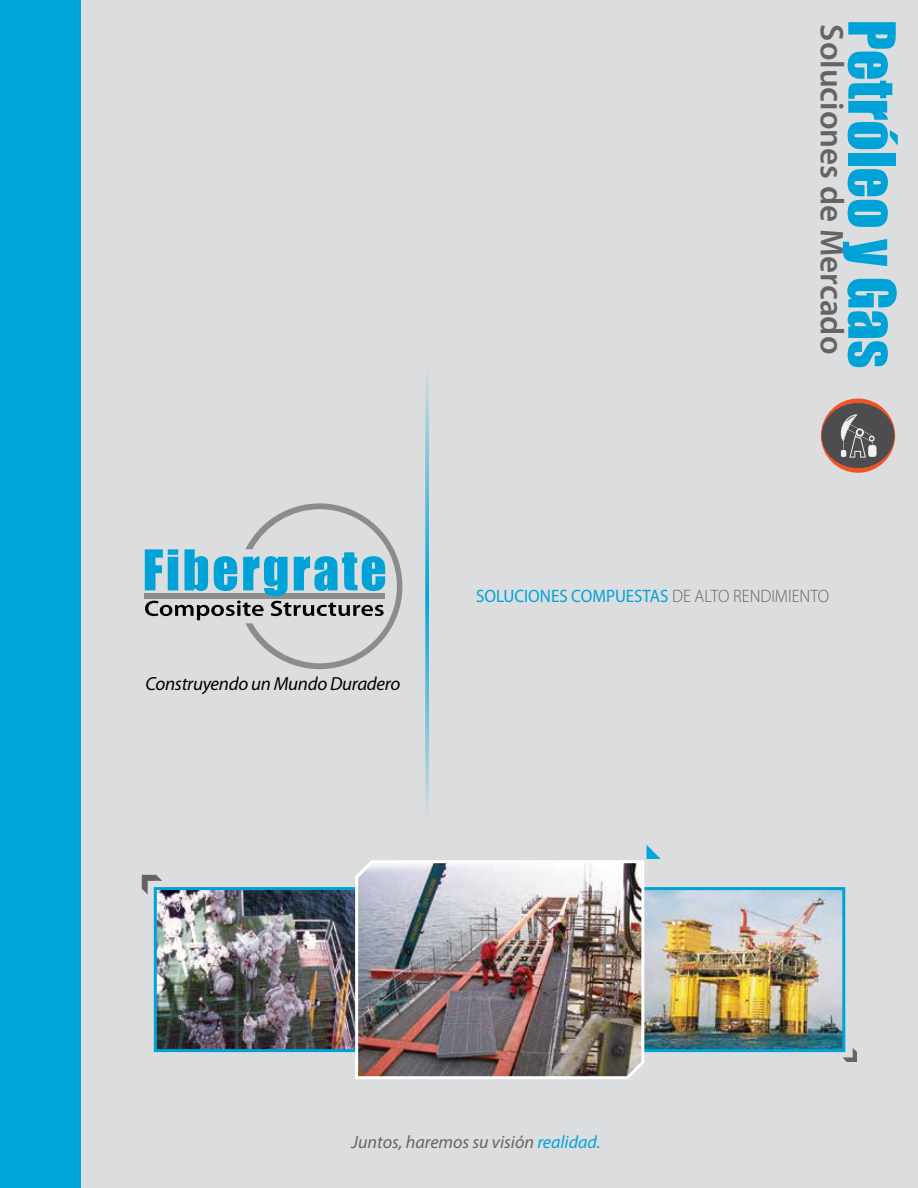
<style>
.page{position:relative;width:918px;height:1188px;background:#fff}
.page>*{position:absolute;margin:0;border:0;box-sizing:border-box;transform-origin:0 0}
.t1{font:60px "Impact";color:#00a3d8}
.t2{font:600 33px "Myriad Pro";color:#636466}
.t3{font:italic 19.05px "Myriad Pro";letter-spacing:-.015em;color:#010101}
.t4{font:18px "Myriad Pro";color:#00a3d8;scale:.94 1}
.t5{font:italic 18px "Myriad Pro";color:#636466}
.s1{font-weight:300;color:#636466}
.s2{color:#00a5d9}
</style>
<div class="page">
<div style="left:68px;top:0;width:850px;height:1188px;background:#dcddde"></div>
<div style="left:0;top:0;width:81px;height:1188px;background:#00a5d9"></div>
<svg style="left:425px;top:377px;width:4px;height:216px"></svg>
<svg style="left:425px;top:593px;width:4px;height:219px"></svg>
<svg style="left:142px;top:875px;width:20px;height:21px"></svg>
<svg style="left:647px;top:845px;width:14px;height:14px"></svg>
<div style="left:144px;top:593px;width:240px;height:6px;background:#8a8c8e"></div>
<svg style="left:145px;top:503px;width:257px;height:166px"></svg>
<svg style="left:821px;top:399px;width:74px;height:74px"></svg>
<div style="left:822px;top:403px;width:72px;height:65px;background:#4d4d4f;border-radius:50%"></div>
<svg style="left:840px;top:414px;width:37px;height:44px"></svg>
<img style="left:158px;top:891px;width:194px;height:157px">
<div style="left:154px;top:887px;width:219px;height:165px;border:3px solid #00a3d8"></div>
<img style="left:646px;top:887px;width:211px;height:175px">
<img style="left:352px;top:860px;width:294px;height:219px">
<h2 class="t2" style="left:853px;top:24px;width:331px;rotate:90deg">Soluciones de Mercado</h2>
<h1 class="t1" style="left:918px;top:20px;width:350px;rotate:90deg">Petróleo y Gas</h1>
<p class="t3" style="left:145px;top:672px;width:257px">Construyendo un Mundo Duradero</p>
<p class="t4" style="left:476px;top:585px;width:377px">SOLUCIONES COMPUESTAS <span class="s1">DE ALTO RENDIMIENTO</span></p>
<p class="t5" style="left:352px;top:1130px;width:251px">Juntos, haremos su visión <span class="s2">realidad.</span></p>
</div>
